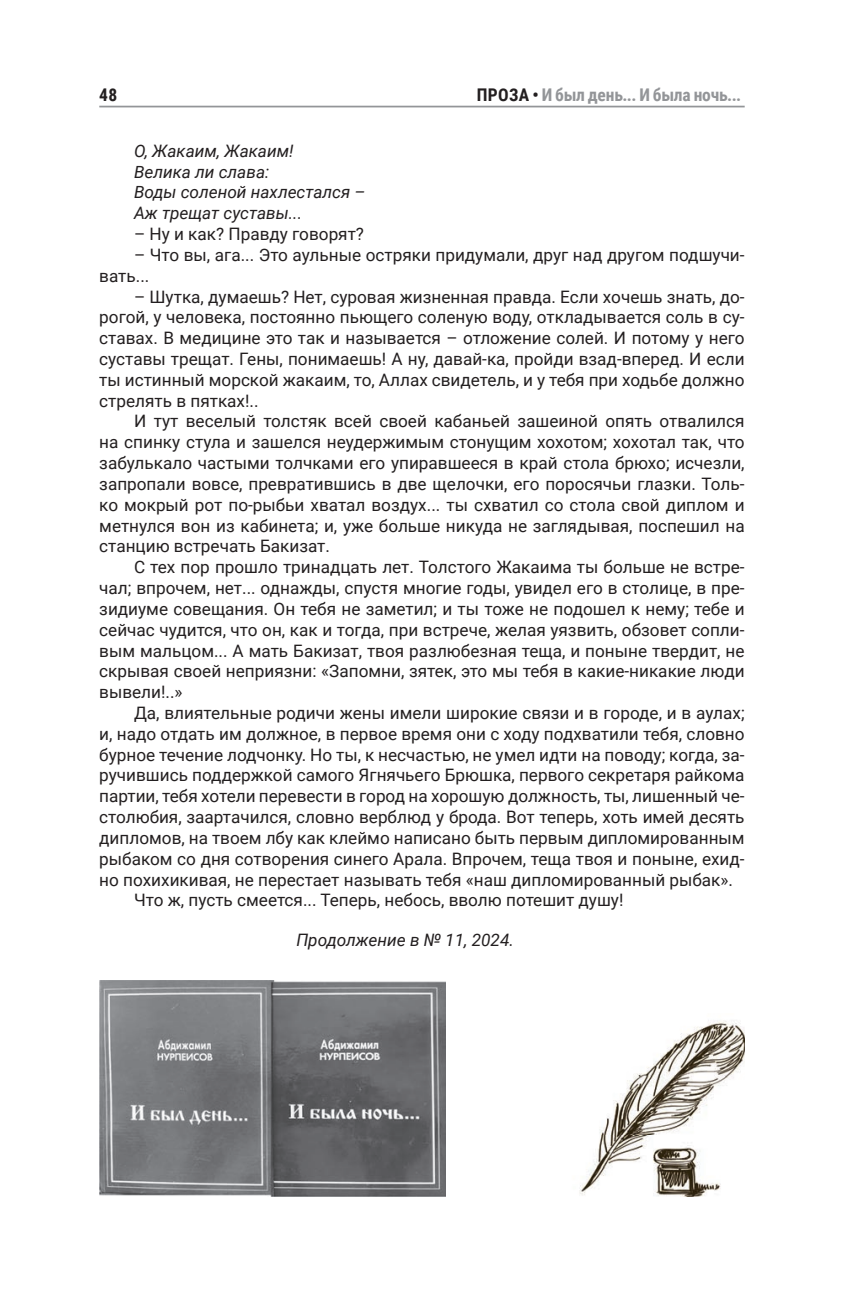
<style>
.page{position:relative;width:844px;height:1290px;background:#fff}
.page>*{position:absolute;margin:0;border:0;box-sizing:border-box;transform-origin:0 0}
.t1{font:700 17.5px "Roboto Condensed";letter-spacing:-.015em;color:#939598}
.t2{font:700 17.5px "Roboto Condensed";color:#231f20}
.t3{font:17.15px/20.8px "Roboto";color:#231f20;text-align:justify}
.t4{font:italic 17.15px/20.8px "Roboto";color:#231f20}
.s1{color:#231f20}
</style>
<div class="page">
<hr style="left:99px;top:106px;width:645px;height:1px;background:#939598">
<img style="left:579px;top:1020px;width:165px;height:177px">
<img style="left:99px;top:980px;width:346px;height:217px">
<p class="t2" style="left:99px;top:82px;width:19px">48</p>
<p class="t1" style="left:476px;top:82px;width:266px"><span class="s1">ПРОЗА •</span> И был день... И была ночь...</p>
<p class="t4" style="left:134px;top:140px;width:233px">О, Жакаим, Жакаим!<br>Велика ли слава:<br>Воды соленой нахлестался –<br>Аж трещат суставы...</p>
<p class="t3" style="left:134px;top:223px;width:231px">– Ну и как? Правду говорят?</p>
<p class="t3" style="left:99px;top:244px;width:646px;text-indent:35px">– Что вы, ага... Это аульные остряки придумали, друг над другом подшучи&shy;вать...</p>
<p class="t3" style="left:99px;top:285px;width:646px;text-indent:35px">– Шутка, думаешь? Нет, суровая жизненная правда. Если хочешь знать, до&shy;рогой, у человека, постоянно пьющего соленую воду, откладывается соль в су&shy;ставах. В медицине это так и называется – отложение солей. И потому у него суставы трещат. Гены, понимаешь! А ну, давай-ка, пройди взад-вперед. И если ты истинный морской жакаим, то, Аллах свидетель, и у тебя при ходьбе должно стрелять в пятках!..</p>
<p class="t3" style="left:99px;top:410px;width:646px;text-indent:35px">И тут веселый толстяк всей своей кабаньей зашеиной опять отвалился на спинку стула и зашелся неудержимым стонущим хохотом; хохотал так, что забулькало частыми толчками его упиравшееся в край стола брюхо; исчезли, запропали вовсе, превратившись в две щелочки, его поросячьи глазки. Толь&shy;ко мокрый рот по-рыбьи хватал воздух... ты схватил со стола свой диплом и метнулся вон из кабинета; и, уже больше никуда не заглядывая, поспешил на станцию встречать Бакизат.</p>
<p class="t3" style="left:99px;top:556px;width:646px;text-indent:35px">С тех пор прошло тринадцать лет. Толстого Жакаима ты больше не встре&shy;чал; впрочем, нет... однажды, спустя многие годы, увидел его в столице, в пре&shy;зидиуме совещания. Он тебя не заметил; и ты тоже не подошел к нему; тебе и сейчас чудится, что он, как и тогда, при встрече, желая уязвить, обзовет сопли&shy;вым мальцом... А мать Бакизат, твоя разлюбезная теща, и поныне твердит, не скрывая своей неприязни: «Запомни, зятек, это мы тебя в какие-никакие люди вывели!..»</p>
<p class="t3" style="left:134px;top:702px;width:612px">Да, влиятельные родичи жены имели широкие связи и в городе, и в аулах;</p>
<p class="t3" style="left:99px;top:723px;width:646px">и, надо отдать им должное, в первое время они с ходу подхватили тебя, словно</p>
<p class="t3" style="left:99px;top:743px;width:646px">бурное течение лодчонку. Но ты, к несчастью, не умел идти на поводу; когда, за-</p>
<p class="t3" style="left:99px;top:764px;width:646px">ручившись поддержкой самого Ягнячьего Брюшка, первого секретаря райкома</p>
<p class="t3" style="left:99px;top:785px;width:646px">партии, тебя хотели перевести в город на хорошую должность, ты, лишенный че-</p>
<p class="t3" style="left:99px;top:806px;width:646px">столюбия, заартачился, словно верблюд у брода. Вот теперь, хоть имей десять</p>
<p class="t3" style="left:99px;top:827px;width:646px">дипломов, на твоем лбу как клеймо написано быть первым дипломированным</p>
<p class="t3" style="left:99px;top:847px;width:646px">рыбаком со дня сотворения синего Арала. Впрочем, теща твоя и поныне, ехид-</p>
<p class="t3" style="left:99px;top:868px;width:635px">но похихикивая, не перестает называть тебя «наш дипломированный рыбак».</p>
<p class="t3" style="left:134px;top:889px;width:491px">Что ж, пусть смеется... Теперь, небось, вволю потешит душу!</p>
<p class="t4" style="left:296px;top:929px;width:219px">Продолжение в № 11, 2024.</p>
</div>
